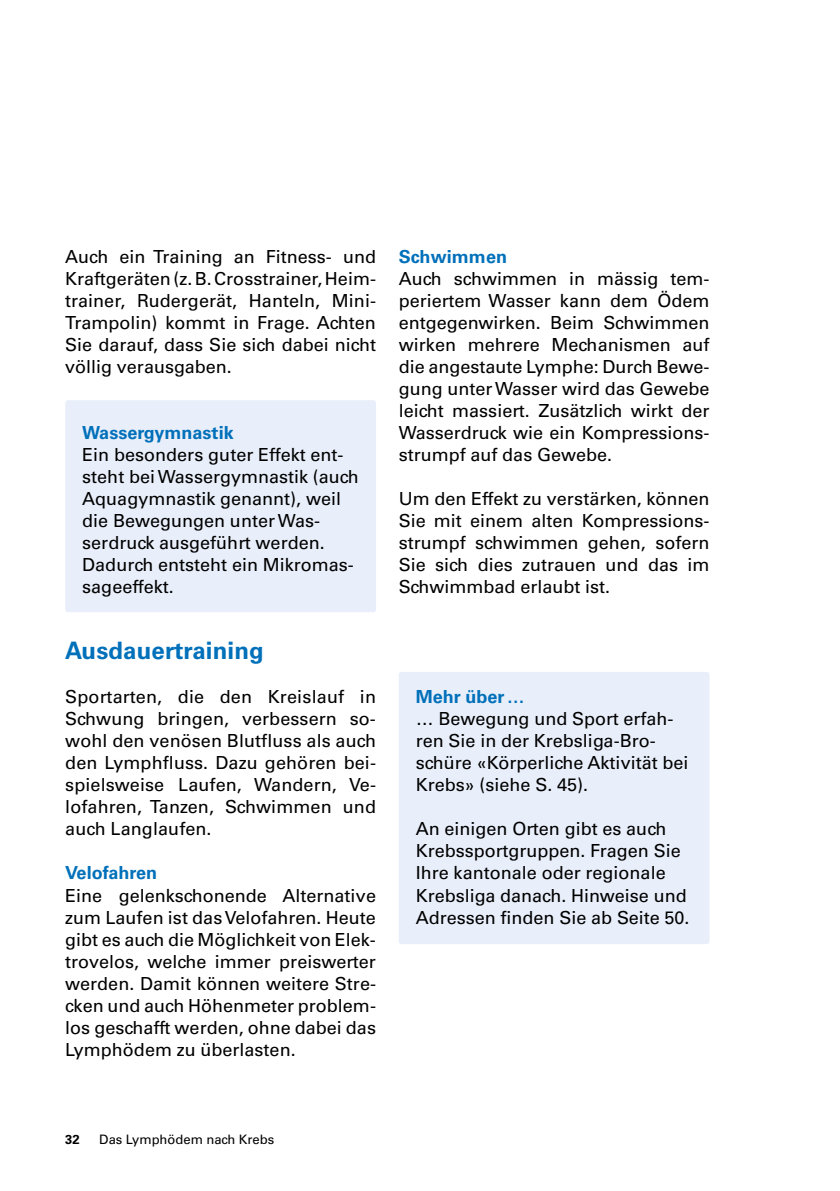
<style>
.page{position:relative;width:840px;height:1191px;background:#fff}
.page>*{position:absolute;margin:0;border:0;box-sizing:border-box;transform-origin:0 0}
.t1{font:700 24px "Univers LT Std";letter-spacing:.005em;color:#0070ba}
.t2{font:18px/22px "Univers LT Std";color:#000;text-align:justify}
.t3{font:700 18px "Univers LT Std";color:#0070ba}
.t4{font:13px "Univers LT Std";color:#000}
.t5{font:700 13px "Univers LT Std";color:#000}
</style>
<div class="page">
<div style="left:65px;top:400px;width:311px;height:212px;background:#e9effa;border-radius:3px"></div>
<div style="left:398px;top:672px;width:311px;height:272px;background:#e9effa;border-radius:3px"></div>
<p class="t2" style="left:65px;top:246px;width:312px">Auch ein Training an Fitness- und Kraftgeräten (z.B. Crosstrainer, Heim&shy;trainer, Rudergerät, Hanteln, Mini-Trampolin) kommt in Frage. Achten Sie darauf, dass Sie sich dabei nicht völlig verausgaben.</p>
<p class="t3" style="left:82px;top:422px;width:153px">Wassergymnastik</p>
<p class="t2" style="left:82px;top:444px;width:278px;text-align:left">Ein besonders guter Effekt ent&shy;steht bei Wassergymnastik (auch<br>Aquagymnastik genannt), weil die Bewegungen unter Was&shy;serdruck ausgeführt werden.<br>Dadurch entsteht ein Mikromas&shy;sageeffekt.</p>
<h1 class="t1" style="left:65px;top:637px;width:200px">Ausdauertraining</h1>
<p class="t2" style="left:65px;top:686px;width:312px">Sportarten, die den Kreislauf in Schwung bringen, verbessern so&shy;wohl den venösen Blutfluss als auch den Lymphfluss. Dazu gehören bei&shy;spielsweise Laufen, Wandern, Ve&shy;lofahren, Tanzen, Schwimmen und auch Langlaufen.</p>
<p class="t3" style="left:65px;top:862px;width:93px">Velofahren</p>
<p class="t2" style="left:65px;top:884px;width:312px">Eine gelenkschonende Alternative zum Laufen ist das Velofahren. Heute gibt es auch die Möglichkeit von Elek&shy;trovelos, welche immer preiswerter werden. Damit können weitere Stre&shy;cken und auch Höhenmeter problem&shy;los geschafft werden, ohne dabei das Lymphödem zu überlasten.</p>
<p class="t3" style="left:398px;top:246px;width:110px">Schwimmen</p>
<p class="t2" style="left:398px;top:268px;width:312px">Auch schwimmen in mässig tem&shy;periertem Wasser kann dem Ödem entgegenwirken. Beim Schwimmen wirken mehrere Mechanismen auf die angestaute Lymphe: Durch Bewe&shy;gung unter Wasser wird das Gewebe leicht massiert. Zusätzlich wirkt der Wasserdruck wie ein Kompressions&shy;strumpf auf das Gewebe.</p>
<p class="t2" style="left:398px;top:488px;width:312px">Um den Effekt zu verstärken, können Sie mit einem alten Kompressions&shy;strumpf schwimmen gehen, sofern Sie sich dies zutrauen und das im Schwimmbad erlaubt ist.</p>
<p class="t3" style="left:415px;top:686px;width:111px">Mehr über…</p>
<p class="t2" style="left:415px;top:708px;width:274px;text-align:left">… Bewegung und Sport erfah&shy;ren Sie in der Krebsliga-Bro&shy;schüre «Körperliche Aktivität bei<br>Krebs» (siehe S. 45).</p>
<p class="t2" style="left:415px;top:818px;width:275px;text-align:left">An einigen Orten gibt es auch<br>Krebssportgruppen. Fragen Sie<br>Ihre kantonale oder regionale<br>Krebsliga danach. Hinweise und<br>Adressen finden Sie ab Seite 50.</p>
<p class="t5" style="left:65px;top:1132px;width:16px">32</p>
<p class="t4" style="left:99px;top:1132px;width:176px">Das Lymphödem nach Krebs</p>
</div>
